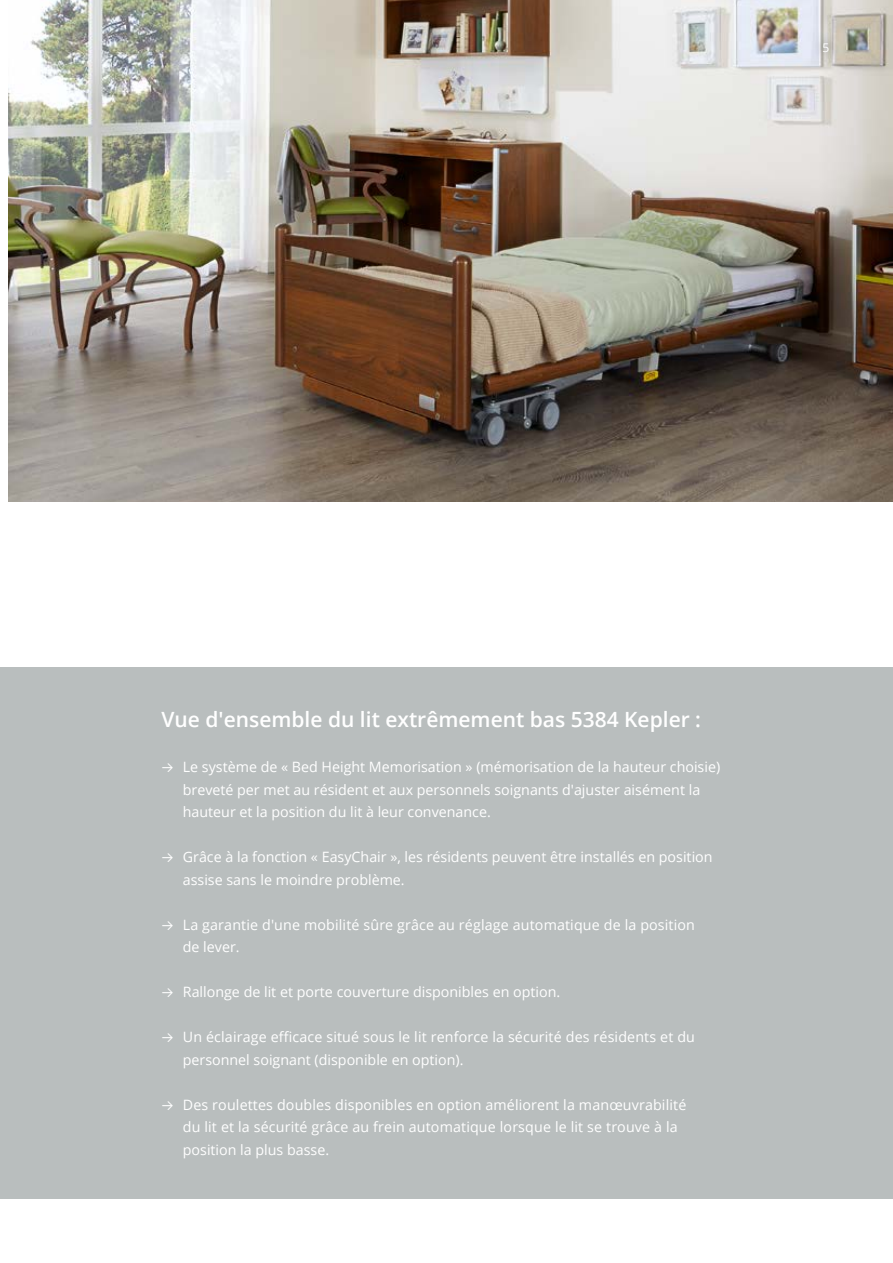
<style>
.page{position:relative;width:893px;height:1263px;background:#fff}
.page>*{position:absolute;margin:0;border:0;box-sizing:border-box;transform-origin:0 0}
.t1{font:600 21px "Open Sans";color:#fff}
.t2{font:14.25px/22.5px "Open Sans";color:#fff}
.t3{font:12px "Open Sans";color:#fff}
.s1{font-family:"Akkurat Std"}
</style>
<div class="page">
<img style="left:9px;top:0;width:884px;height:502px">
<div style="left:0;top:668px;width:893px;height:531px;background:#b9bebe"></div>
<div style="left:812px;top:32px;width:27px;height:31px;background:#000;opacity:.95"></div>
<p class="t3" style="left:822px;top:39px;width:8px">5</p>
<h1 class="t1" style="left:162px;top:705px;width:541px">Vue d'ensemble du lit extrêmement bas 5384 Kepler :</h1>
<p class="t2" style="left:183px;top:755px;width:539px;text-indent:-21px"><span class="s1">→</span> Le système de « Bed Height Memorisation » (mémorisation de la hauteur choisie) breveté per met au résident et aux personnels soignants d'ajuster aisément la hauteur et la position du lit à leur convenance.</p>
<p class="t2" style="left:183px;top:845px;width:531px;text-indent:-21px"><span class="s1">→</span> Grâce à la fonction « EasyChair », les résidents peuvent être installés en position assise sans le moindre problème.</p>
<p class="t2" style="left:183px;top:913px;width:514px;text-indent:-21px"><span class="s1">→</span> La garantie d'une mobilité sûre grâce au réglage automatique de la position de lever.</p>
<p class="t2" style="left:162px;top:980px;width:400px"><span class="s1">→</span> Rallonge de lit et porte couverture disponibles en option.</p>
<p class="t2" style="left:183px;top:1025px;width:514px;text-indent:-21px"><span class="s1">→</span> Un éclairage efficace situé sous le lit renforce la sécurité des résidents et du personnel soignant (disponible en option).</p>
<p class="t2" style="left:183px;top:1093px;width:505px;text-indent:-21px"><span class="s1">→</span> Des roulettes doubles disponibles en option améliorent la manœuvrabilité du lit et la sécurité grâce au frein automatique lorsque le lit se trouve à la position la plus basse.</p>
</div>
